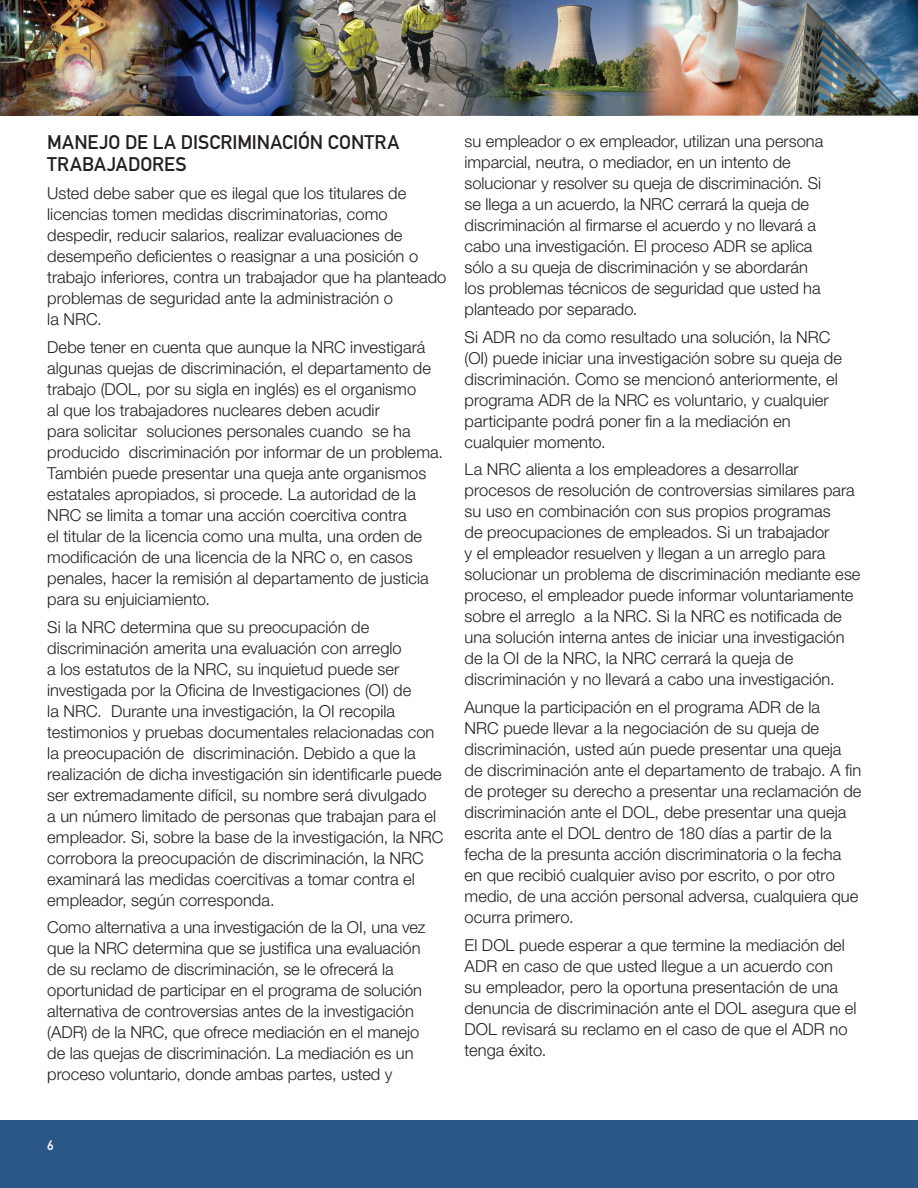
<style>
.page{position:relative;width:918px;height:1188px;background:#fff}
.page>*{position:absolute;margin:0;border:0;box-sizing:border-box;transform-origin:0 0}
.subhead_B_level{font:19.5px/22.5px "DIN Mittelschrift Std";letter-spacing:.005em;color:#231f20}
.main_body{font:300 16.5px/21px "Helvetica Neue LT Std";color:#231f20}
.t1{font:13.5px "DIN Mittelschrift Std";color:#fff}
</style>
<div class="page">
<div style="left:0;top:1120px;width:918px;height:68px;background:#2b5787"></div>
<img style="left:0;top:0;width:918px;height:115px">
<p class="subhead_B_level" style="left:47px;top:131px;width:354px">MANEJO DE LA DISCRIMINACIÓN CONTRA<br>TRABAJADORES</p>
<p class="main_body" style="left:47px;top:182px;width:401px">Usted debe saber que es ilegal que los titulares de licencias tomen medidas discriminatorias, como despedir, reducir salarios, realizar evaluaciones de desempeño deficientes o reasignar a una posición o trabajo inferiores, contra un trabajador que ha planteado problemas de seguridad ante la administración o<br>la NRC.</p>
<p class="main_body" style="left:47px;top:336px;width:398px">Debe tener en cuenta que aunque la NRC investigará algunas quejas de discriminación, el departamento de trabajo (DOL, por su sigla en inglés) es el organismo<br>al que los trabajadores nucleares deben acudir<br>para solicitar soluciones personales cuando se ha producido discriminación por informar de un problema.<br>También puede presentar una queja ante organismos estatales apropiados, si procede. La autoridad de la NRC se limita a tomar una acción coercitiva contra<br>el titular de la licencia como una multa, una orden de modificación de una licencia de la NRC o, en casos penales, hacer la remisión al departamento de justicia para su enjuiciamiento.</p>
<p class="main_body" style="left:47px;top:616px;width:398px">Si la NRC determina que su preocupación de discriminación amerita una evaluación con arreglo<br>a los estatutos de la NRC, su inquietud puede ser investigada por la Oficina de Investigaciones (OI) de<br>la NRC. Durante una investigación, la OI recopila testimonios y pruebas documentales relacionadas con la preocupación de discriminación. Debido a que la realización de dicha investigación sin identificarle puede ser extremadamente difícil, su nombre será divulgado<br>a un número limitado de personas que trabajan para el empleador. Si, sobre la base de la investigación, la NRC corrobora la preocupación de discriminación, la NRC examinará las medidas coercitivas a tomar contra el empleador, según corresponda.</p>
<p class="main_body" style="left:47px;top:917px;width:380px">Como alternativa a una investigación de la OI, una vez que la NRC determina que se justifica una evaluación de su reclamo de discriminación, se le ofrecerá la oportunidad de participar en el programa de solución alternativa de controversias antes de la investigación (ADR) de la NRC, que ofrece mediación en el manejo de las quejas de discriminación. La mediación es un proceso voluntario, donde ambas partes, usted y</p>
<p class="main_body" style="left:465px;top:130px;width:360px">su empleador o ex empleador, utilizan una persona imparcial, neutra, o mediador, en un intento de solucionar y resolver su queja de discriminación. Si se llega a un acuerdo, la NRC cerrará la queja de discriminación al firmarse el acuerdo y no llevará a cabo una investigación. El proceso ADR se aplica sólo a su queja de discriminación y se abordarán los problemas técnicos de seguridad que usted ha planteado por separado.</p>
<p class="main_body" style="left:465px;top:326px;width:379px">Si ADR no da como resultado una solución, la NRC (OI) puede iniciar una investigación sobre su queja de discriminación. Como se mencionó anteriormente, el programa ADR de la NRC es voluntario, y cualquier participante podrá poner fin a la mediación en cualquier momento.</p>
<p class="main_body" style="left:465px;top:459px;width:397px">La NRC alienta a los empleadores a desarrollar procesos de resolución de controversias similares para su uso en combinación con sus propios programas<br>de preocupaciones de empleados. Si un trabajador<br>y el empleador resuelven y llegan a un arreglo para solucionar un problema de discriminación mediante ese proceso, el empleador puede informar voluntariamente sobre el arreglo a la NRC. Si la NRC es notificada de una solución interna antes de iniciar una investigación de la OI de la NRC, la NRC cerrará la queja de discriminación y no llevará a cabo una investigación.</p>
<p class="main_body" style="left:465px;top:696px;width:398px">Aunque la participación en el programa ADR de la<br>NRC puede llevar a la negociación de su queja de discriminación, usted aún puede presentar una queja de discriminación ante el departamento de trabajo. A fin de proteger su derecho a presentar una reclamación de discriminación ante el DOL, debe presentar una queja escrita ante el DOL dentro de 180 días a partir de la fecha de la presunta acción discriminatoria o la fecha en que recibió cualquier aviso por escrito, o por otro medio, de una acción personal adversa, cualquiera que ocurra primero.</p>
<p class="main_body" style="left:465px;top:934px;width:394px">El DOL puede esperar a que termine la mediación del ADR en caso de que usted llegue a un acuerdo con<br>su empleador, pero la oportuna presentación de una denuncia de discriminación ante el DOL asegura que el DOL revisará su reclamo en el caso de que el ADR no tenga éxito.</p>
<p class="t1" style="left:47px;top:1137px;width:8px">6</p>
</div>
